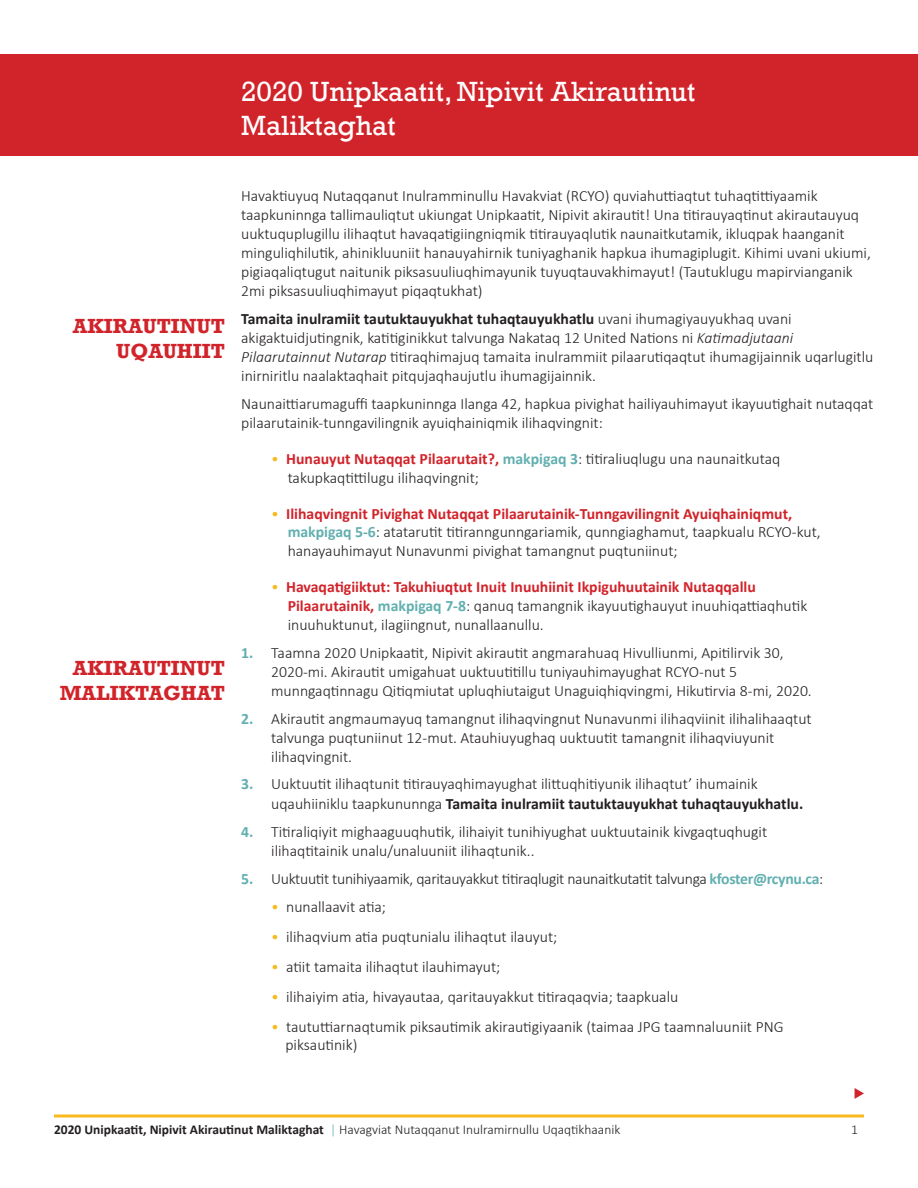
<style>
.page{position:relative;width:918px;height:1188px;background:#fff}
.page>*{position:absolute;margin:0;border:0;box-sizing:border-box;transform-origin:0 0}
.t1{font:28.5px/34.2px "Rockwell";color:#fff}
.t2{font:700 21px/25.2px "Rockwell";color:#d1232a;text-align:right}
.t3{font:300 15.75px/18.9px "Calibri";color:#231f20}
.t4{font:300 15.75px "Calibri";letter-spacing:-.02em;color:#231f20}
.t5{font:300 13.5px "Calibri";color:#231f20}
.s1{font-weight:700}
.s2{font-style:italic}
.s3{color:#f8b91c}
.s4{font-weight:700;color:#d1232a}
.s5{font-weight:700;color:#62afb0}
.s6{color:#62afb0}
</style>
<div class="page">
<div style="left:0;top:54px;width:918px;height:101px;background:#d1232a"></div>
<svg style="left:54px;top:1114px;width:810px;height:4px;background:#f9ca54"></svg>
<svg style="left:855px;top:1088px;width:9px;height:11px"></svg>
<p class="t1" style="left:241px;top:75px;width:456px">2020 Unipkaatit, Nipivit Akirautinut<br>Maliktaghat</p>
<p class="t2" style="left:73px;top:313px;width:154px">AKIRAUTINUT<br>UQAUHIIT</p>
<p class="t2" style="left:60px;top:655px;width:167px">AKIRAUTINUT<br>MALIKTAGHAT</p>
<p class="t3" style="left:241px;top:186px;width:631px">Havaktiuyuq Nutaqqanut Inulramminullu Havakviat (RCYO) quviahuttiaqtut tuhaqtittiyaamik taapkuninnga tallimauliqtut ukiungat Unipkaatit, Nipivit akirautit! Una titirauyaqtinut akirautauyuq uuktuquplugillu ilihaqtut havaqatigiingniqmik titirauyaqlutik naunaitkutamik, ikluqpak haanganit minguliqhilutik, ahinikluuniit hanauyahirnik tuniyaghanik hapkua ihumagiplugit. Kihimi uvani ukiumi, pigiaqaliqtugut naitunik piksasuuliuqhimayunik tuyuqtauvakhimayut! (Tautuklugu mapirvianganik 2mi piksasuuliuqhimayut piqaqtukhat)</p>
<p class="t3" style="left:241px;top:309px;width:634px"><span class="s1">Tamaita inulramiit tautuktauyukhat tuhaqtauyukhatlu</span> uvani ihumagiyauyukhaq uvani akigaktuidjutingnik, katitiginikkut talvunga Nakataq 12 United Nations ni <span class="s2">Katimadjutaani Pilaarutainnut Nutarap</span> titiraqhimajuq tamaita inulrammiit pilaarutiqaqtut ihumagijainnik uqarlugitlu inirniritlu naalaktaqhait pitqujaqhaujutlu ihumagijainnik.</p>
<p class="t3" style="left:241px;top:394px;width:634px">Naunaittiarumaguffi taapkuninnga Ilanga 42, hapkua pivighat hailiyauhimayut ikayuutighait nutaqqat pilaarutainik-tunngavilingnik ayuiqhainiqmik ilihaqvingnit:</p>
<p class="t3" style="left:288px;top:449px;width:494px;text-indent:-16px"><span class="s3">•</span> <span class="s4">Hunauyut Nutaqqat Pilaarutait?,</span> <span class="s5">makpigaq 3</span>: titiraliuqlugu una naunaitkutaq takupkaqtittilugu ilihaqvingnit;</p>
<p class="t3" style="left:288px;top:504px;width:535px;text-indent:-16px"><span class="s3">•</span> <span class="s4">Ilihaqvingnit Pivighat Nutaqqat Pilaarutainik-Tunngavilingnit Ayuiqhainiqmut, </span><span class="s5">makpigaq 5-6</span>: atatarutit titiranngunngariamik, qunngiaghamut, taapkualu RCYO-kut, hanayauhimayut Nunavunmi pivighat tamangnut puqtuniinut;</p>
<p class="t3" style="left:288px;top:577px;width:521px;text-indent:-16px"><span class="s3">•</span> <span class="s4">Havaqatigiiktut: Takuhiuqtut Inuit Inuuhiinit Ikpiguhuutainik Nutaqqallu<br>Pilaarutainik,</span> <span class="s5">makpigaq 7-8</span>: qanuq tamangnik ikayuutighauyut inuuhiqattiaqhutik inuuhuktunut, ilagiingnut, nunallaanullu.</p>
<p class="t3" style="left:271px;top:643px;width:542px;text-indent:-30px"><span class="s5">1.</span> Taamna 2020 Unipkaatit, Nipivit akirautit angmarahuaq Hivulliunmi, Apitilirvik 30,<br>2020-mi. Akirautit umigahuat uuktuutitillu tuniyauhimayughat RCYO-nut 5 munngaqtinnagu Qitiqmiutat upluqhiutaigut Unaguiqhiqvingmi, Hikutirvia 8-mi, 2020.</p>
<p class="t3" style="left:271px;top:709px;width:542px;text-indent:-30px"><span class="s5">2.</span> Akirautit angmaumayuq tamangnut ilihaqvingnut Nunavunmi ilihaqviinit ilihalihaaqtut talvunga puqtuniinut 12-mut. Atauhiuyughaq uuktuutit tamangnit ilihaqviuyunit ilihaqvingnit.</p>
<p class="t3" style="left:271px;top:774px;width:534px;line-height:19.5px;text-indent:-30px"><span class="s5">3.</span> Uuktuutit ilihaqtunit titirauyaqhimayughat ilittuqhitiyunik ilihaqtut’ ihumainik uqauhiiniklu taapkununnga <span class="s1">Tamaita inulramiit tautuktauyukhat tuhaqtauyukhatlu.</span></p>
<p class="t3" style="left:271px;top:822px;width:498px;text-indent:-30px"><span class="s5">4.</span> Titiraliqiyit mighaaguuqhutik, ilihaiyit tunihiyughat uuktuutainik kivgaqtuqhugit ilihaqtitainik unalu/unaluuniit ilihaqtunik..</p>
<p class="t4" style="left:241px;top:869px;width:584px"><span class="s5">5.</span> Uuktuutit tunihiyaamik, qaritauyakkut titiraqlugit naunaitkutatit talvunga <span class="s5">kfoster@rcynu.ca</span>:</p>
<p class="t3" style="left:271px;top:897px;width:116px"><span class="s3">•</span> nunallaavit atia;</p>
<p class="t3" style="left:271px;top:927px;width:288px"><span class="s3">•</span> ilihaqvium atia puqtunialu ilihaqtut ilauyut;</p>
<p class="t3" style="left:271px;top:957px;width:231px"><span class="s3">•</span> atiit tamaita ilihaqtut ilauhimayut;</p>
<p class="t3" style="left:271px;top:987px;width:409px"><span class="s3">•</span> ilihaiyim atia, hivayautaa, qaritauyakkut titiraqaqvia; taapkualu</p>
<p class="t3" style="left:285px;top:1017px;width:500px;text-indent:-14px"><span class="s3">•</span> taututtiarnaqtumik piksautimik akirautigiyaanik (taimaa JPG taamnaluuniit PNG piksautinik)</p>
<p class="t5" style="left:54px;top:1121px;width:568px"><span class="s1">2020 Unipkaatit, Nipivit Akirautinut Maliktaghat</span> <span class="s6">|</span> Havagviat Nutaqqanut Inulramirnullu Uqaqtikhaanik</p>
<p class="t5" style="left:851px;top:1121px;width:8px">1</p>
</div>
